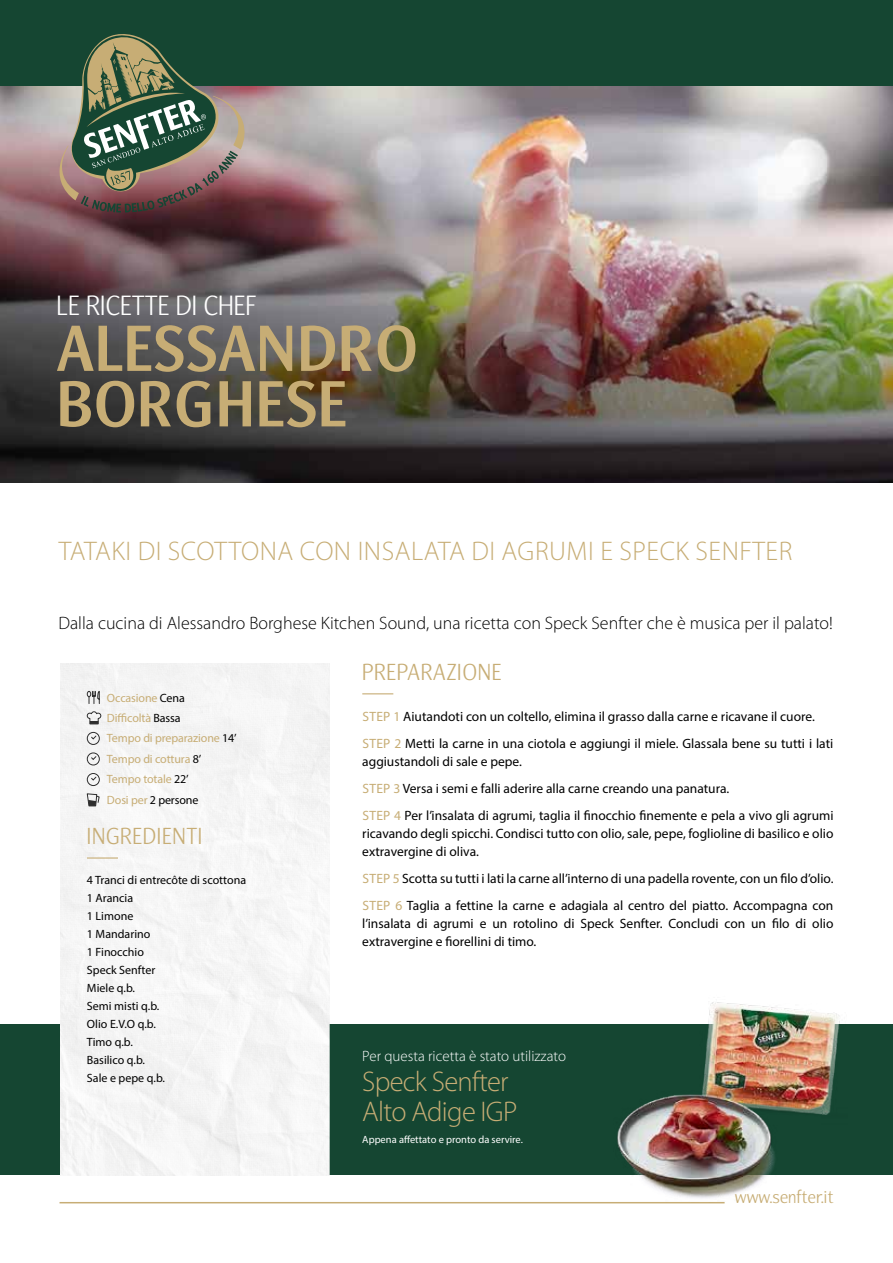
<style>
.page{position:relative;width:893px;height:1263px;background:#fff}
.page>*{position:absolute;margin:0;border:0;box-sizing:border-box;transform-origin:0 0}
.t1{font:700 63px/55.5px "Nat Grotesk";color:#c7ad75}
.t2{font:300 28.5px/30px "Myriad Pro";letter-spacing:-.025em;color:#c7ad75}
.t3{font:300 27px "Myriad Pro";letter-spacing:.02em;color:#c7ad75}
.t4{font:300 27px "Nat Grotesk";color:#fff}
.t5{font:300 22.5px "Nat Grotesk";letter-spacing:.025em;color:#c7ad75}
.t6{font:300 18px "Myriad Pro";color:#000}
.t7{font:300 18px "Nat Grotesk";color:#c7ad75}
.t8{font:300 15px "Myriad Pro";color:#fff}
.t9{font:13.5px/27px "Myriad Pro";color:#000}
.t10{font:12px/18px "Myriad Pro";color:#000}
.t11{font:12px/20.4px "Myriad Pro";letter-spacing:-.01em;color:#c7ad75}
.t12{font:10.5px "Myriad Pro";color:#fff}
.s1{color:#000}
.s2{color:#c7ad75}
</style>
<div class="page">
<hr style="left:60px;top:1202px;width:665px;height:1px;background:#c7ad75">
<img style="left:0;top:85px;width:893px;height:398px">
<div style="left:0;top:1025px;width:893px;height:150px;background:#154632"></div>
<div style="left:60px;top:664px;width:269px;height:511px;background:#f5f5f5"></div>
<div style="left:0;top:0;width:893px;height:85px;background:#154632"></div>
<svg style="left:58px;top:34px;width:188px;height:178px"></svg>
<hr style="left:362px;top:693px;width:31px;height:1px;background:#c7ad75">
<hr style="left:87px;top:857px;width:31px;height:1px;background:#c7ad75">
<svg style="left:87px;top:691px;width:13px;height:13px"></svg>
<svg style="left:86px;top:711px;width:15px;height:13px"></svg>
<svg style="left:87px;top:732px;width:13px;height:13px"></svg>
<svg style="left:87px;top:752px;width:13px;height:14px"></svg>
<svg style="left:87px;top:773px;width:13px;height:13px"></svg>
<svg style="left:87px;top:793px;width:13px;height:13px"></svg>
<img style="left:588px;top:1002px;width:260px;height:201px">
<h3 class="t4" style="left:56px;top:291px;width:202px">LE RICETTE DI CHEF</h3>
<h1 class="t1" style="left:56px;top:323px;width:363px">ALESSANDRO<br>BORGHESE</h1>
<h3 class="t3" style="left:59px;top:535px;width:735px">TATAKI DI SCOTTONA CON INSALATA DI AGRUMI E SPECK SENFTER</h3>
<h3 class="t6" style="left:58px;top:612px;width:776px">Dalla cucina di Alessandro Borghese Kitchen Sound, una ricetta con Speck Senfter che è musica per il palato!</h3>
<p class="t11" style="left:107px;top:687px;width:131px">Occasione <span class="s1">Cena<br></span>Difficoltà <span class="s1">Bassa<br></span>Tempo di preparazione <span class="s1">14’<br></span>Tempo di cottura <span class="s1">8’<br></span>Tempo totale <span class="s1">22’<br></span>Dosi per <span class="s1">2 persone</span></p>
<h3 class="t5" style="left:87px;top:823px;width:117px">INGREDIENTI</h3>
<p class="t10" style="left:87px;top:871px;width:161px">4 Tranci di entrecôte di scottona<br>1 Arancia<br>1 Limone<br>1 Mandarino<br>1 Finocchio<br>Speck Senfter<br>Miele q.b.<br>Semi misti q.b.<br>Olio E.V.O q.b.<br>Timo q.b.<br>Basilico q.b.<br>Sale e pepe q.b.</p>
<h3 class="t5" style="left:362px;top:659px;width:141px">PREPARAZIONE</h3>
<p class="t9" style="left:362px;top:703px;width:472px"><span class="s2">STEP 1</span> Aiutandoti con un coltello, elimina il grasso dalla carne e ricavane il cuore.<br><span class="s2">STEP 2</span> Metti la carne in una ciotola e aggiungi il miele. Glassala bene su tutti i lati</p>
<p class="t9" style="left:362px;top:748px;width:473px">aggiustandoli di sale e pepe.<br><span class="s2">STEP 3</span> Versa i semi e falli aderire alla carne creando una panatura.<br><span class="s2">STEP 4</span> Per l’insalata di agrumi, taglia il finocchio finemente e pela a vivo gli agrumi</p>
<p class="t9" style="left:362px;top:824px;width:473px;line-height:18px">ricavando degli spicchi. Condisci tutto con olio, sale, pepe, foglioline di basilico e olio extravergine di oliva.</p>
<p class="t9" style="left:362px;top:865px;width:473px"><span class="s2">STEP 5</span> Scotta su tutti i lati la carne all’interno di una padella rovente, con un filo d’olio.<br><span class="s2">STEP 6</span> Taglia a fettine la carne e adagiala al centro del piatto. Accompagna con</p>
<p class="t9" style="left:362px;top:914px;width:473px;line-height:18px">l’insalata di agrumi e un rotolino di Speck Senfter. Concludi con un filo di olio extravergine e fiorellini di timo.</p>
<p class="t8" style="left:362px;top:1047px;width:205px">Per questa ricetta è stato utilizzato</p>
<h2 class="t2" style="left:362px;top:1066px;width:157px">Speck Senfter<br>Alto Adige IGP</h2>
<p class="t12" style="left:362px;top:1133px;width:162px">Appena affettato e pronto da servire.</p>
<h3 class="t7" style="left:735px;top:1187px;width:100px">www.senfter.it</h3>
</div>
